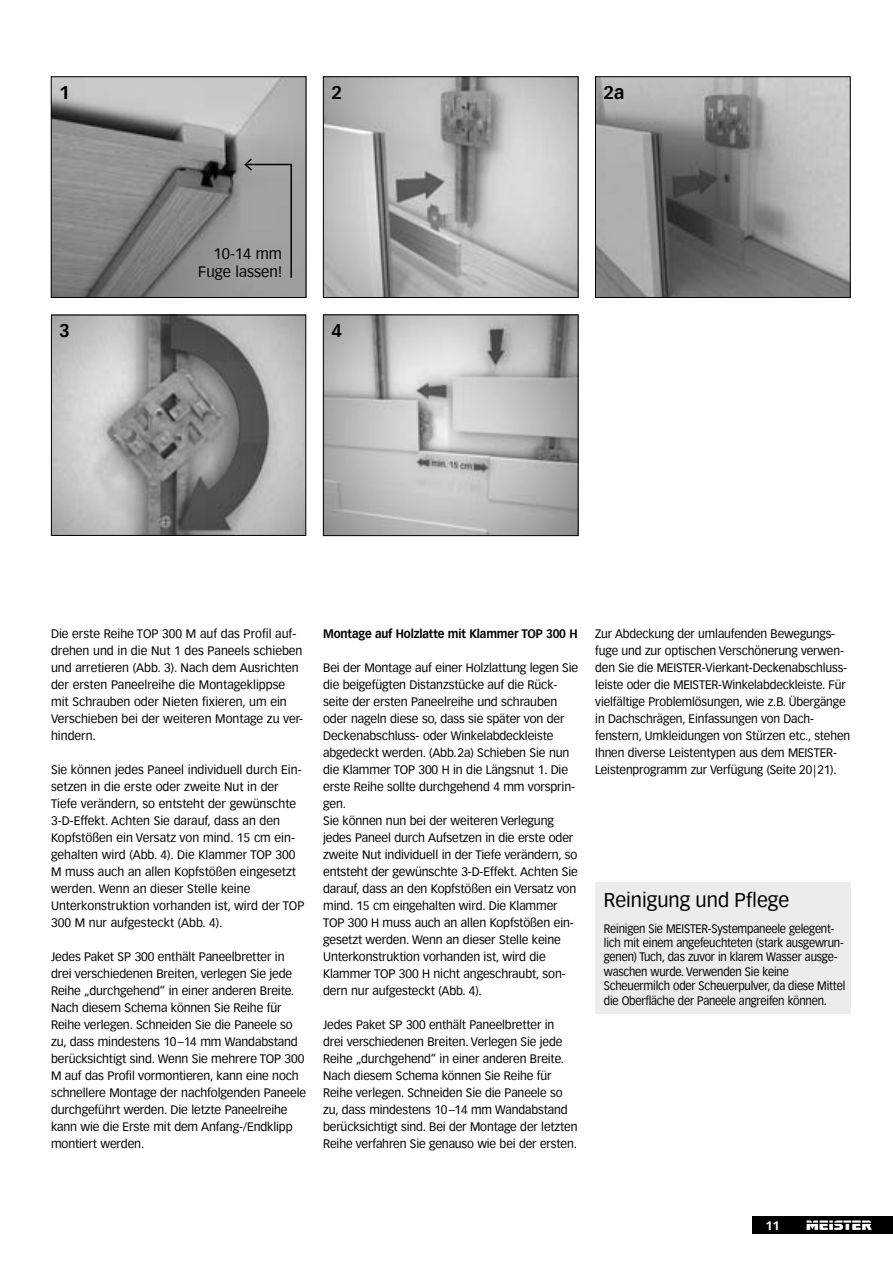
<style>
.page{position:relative;width:893px;height:1263px;background:#fff}
.page>*{position:absolute;margin:0;border:0;box-sizing:border-box;transform-origin:0 0}
.t1{font:19.5px "Vectora Meister Werke";color:#000}
.t2{font:700 18px "Vectora Meister Werke";color:#000}
.t3{font:14.7px/17.7px "Vectora Meister Werke";color:#000;text-align:right}
.t4{font:12px/17px "Vectora Meister Werke";letter-spacing:-.01em;color:#000}
.t5{font:12px/14.4px "Vectora Meister Werke";letter-spacing:-.01em;color:#000;scale:.92 1}
.t6{font:700 12px "Vectora Meister Werke";letter-spacing:-.015em;color:#000;scale:.95 1}
.t7{font:700 12px "Vectora Meister Werke";color:#fff}
</style>
<div class="page">
<div style="left:753px;top:1216px;width:140px;height:17px;background:#000"></div>
<svg style="left:806px;top:1220px;width:66px;height:10px"></svg>
<img style="left:325px;top:79px;width:251px;height:217px">
<div style="left:323px;top:77px;width:255px;height:221px;border:1px solid #000"></div>
<img style="left:597px;top:79px;width:251px;height:217px">
<div style="left:595px;top:77px;width:255px;height:221px;border:1px solid #000"></div>
<img style="left:325px;top:317px;width:251px;height:217px">
<div style="left:323px;top:315px;width:255px;height:221px;border:1px solid #000"></div>
<img style="left:53px;top:317px;width:251px;height:217px">
<div style="left:51px;top:315px;width:255px;height:221px;border:1px solid #000"></div>
<img style="left:53px;top:79px;width:251px;height:217px">
<div style="left:51px;top:77px;width:255px;height:221px;border:1px solid #000"></div>
<div style="left:243px;top:157px;width:50px;height:122px;background:#a1a1a1"></div>
<div style="left:595px;top:883px;width:255px;height:131px;background:#ececed"></div>
<h2 class="t2" style="left:59px;top:81px;width:12px">1</h2>
<h2 class="t2" style="left:331px;top:81px;width:12px">2</h2>
<h2 class="t2" style="left:604px;top:81px;width:22px">2a</h2>
<p class="t3" style="left:198px;top:245px;width:86px">10-14 mm<br>Fuge lassen!</p>
<h2 class="t2" style="left:59px;top:319px;width:12px">3</h2>
<h2 class="t2" style="left:331px;top:319px;width:12px">4</h2>
<p class="t4" style="left:51px;top:625px;width:254px">Die erste Reihe TOP 300 M auf das Profil auf&shy;drehen und in die Nut 1 des Paneels schieben und arretieren (Abb. 3). Nach dem Ausrichten der ersten Paneelreihe die Montageklippse mit Schrauben oder Nieten fixieren, um ein Verschieben bei der weiteren Montage zu ver&shy;hindern.</p>
<p class="t4" style="left:51px;top:761px;width:255px">Sie können jedes Paneel individuell durch Ein&shy;setzen in die erste oder zweite Nut in der Tiefe verändern, so entsteht der gewünschte 3-D-Effekt. Achten Sie darauf, dass an den Kopfstößen ein Versatz von mind. 15 cm ein&shy;gehalten wird (Abb. 4). Die Klammer TOP 300<br>M muss auch an allen Kopfstößen eingesetzt werden. Wenn an dieser Stelle keine Unterkonstruktion vorhanden ist, wird der TOP 300 M nur aufgesteckt (Abb. 4).</p>
<p class="t4" style="left:51px;top:948px;width:257px">Jedes Paket SP 300 enthält Paneelbretter in drei verschiedenen Breiten, verlegen Sie jede Reihe „durchgehend“ in einer anderen Breite.<br>Nach diesem Schema können Sie Reihe für Reihe verlegen. Schneiden Sie die Paneele so zu, dass mindestens 10–14 mm Wandabstand berücksichtigt sind. Wenn Sie mehrere TOP 300<br>M auf das Profil vormontieren, kann eine noch schnellere Montage der nachfolgenden Paneele durchgeführt werden. Die letzte Paneelreihe kann wie die Erste mit dem Anfang-/Endklipp montiert werden.</p>
<p class="t6" style="left:323px;top:626px;width:269px">Montage auf Holzlatte mit Klammer TOP 300 H</p>
<p class="t4" style="left:323px;top:659px;width:257px">Bei der Montage auf einer Holzlattung legen Sie die beigefügten Distanzstücke auf die Rück&shy;seite der ersten Paneelreihe und schrauben oder nageln diese so, dass sie später von der Deckenabschluss- oder Winkelabdeckleiste abgedeckt werden. (Abb.2a) Schieben Sie nun die Klammer TOP 300 H in die Längsnut 1. Die erste Reihe sollte durchgehend 4 mm vorsprin&shy;gen.<br>Sie können nun bei der weiteren Verlegung jedes Paneel durch Aufsetzen in die erste oder zweite Nut individuell in der Tiefe verändern, so entsteht der gewünschte 3-D-Effekt. Achten Sie darauf, dass an den Kopfstößen ein Versatz von mind. 15 cm eingehalten wird. Die Klammer TOP 300 H muss auch an allen Kopfstößen ein&shy;gesetzt werden. Wenn an dieser Stelle keine Unterkonstruktion vorhanden ist, wird die Klammer TOP 300 H nicht angeschraubt, son&shy;dern nur aufgesteckt (Abb. 4).</p>
<p class="t4" style="left:323px;top:1016px;width:256px">Jedes Paket SP 300 enthält Paneelbretter in drei verschiedenen Breiten. Verlegen Sie jede Reihe „durchgehend“ in einer anderen Breite.<br>Nach diesem Schema können Sie Reihe für Reihe verlegen. Schneiden Sie die Paneele so zu, dass mindestens 10–14 mm Wandabstand berücksichtigt sind. Bei der Montage der letzten Reihe verfahren Sie genauso wie bei der ersten.</p>
<p class="t4" style="left:595px;top:625px;width:256px">Zur Abdeckung der umlaufenden Bewegungs&shy;fuge und zur optischen Verschönerung verwen&shy;den Sie die MEISTER-Vierkant-Deckenabschluss&shy;leiste oder die MEISTER-Winkelabdeckleiste. Für vielfältige Problemlösungen, wie z.B. Übergänge in Dachschrägen, Einfassungen von Dach&shy;fenstern, Umkleidungen von Stürzen etc., stehen Ihnen diverse Leistentypen aus dem MEISTER-Leistenprogramm zur Verfügung (Seite 20|21).</p>
<h1 class="t1" style="left:604px;top:889px;width:187px">Reinigung und Pflege</h1>
<p class="t5" style="left:604px;top:921px;width:264px">Reinigen Sie MEISTER-Systempaneele gelegent&shy;lich mit einem angefeuchteten (stark ausgewrun&shy;genen) Tuch, das zuvor in klarem Wasser ausge&shy;waschen wurde. Verwenden Sie keine Scheuermilch oder Scheuerpulver, da diese Mittel die Oberfläche der Paneele angreifen können.</p>
<p class="t7" style="left:765px;top:1218px;width:16px">11</p>
</div>
